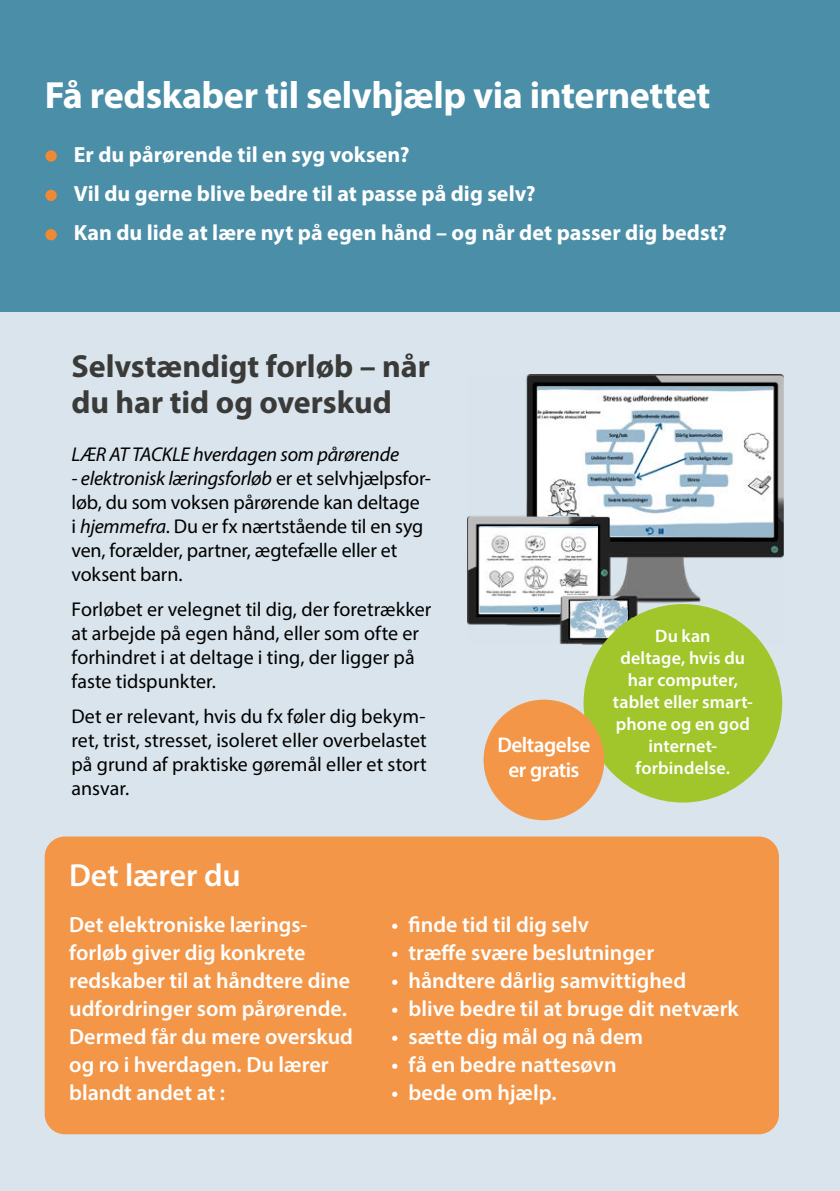
<style>
.page{position:relative;width:840px;height:1191px;background:#fff}
.page>*{position:absolute;margin:0;border:0;box-sizing:border-box;transform-origin:0 0}
.t1{font:700 38px "Myriad Pro";letter-spacing:-.015em;color:#fff}
.t2{font:700 32px/36px "Myriad Pro";letter-spacing:-.005em;color:#3a3a39}
.t3{font:600 32px "Myriad Pro";letter-spacing:-.005em;color:#fff}
.t4{font:600 22px/28px "Myriad Pro";color:#fff}
.t5{font:700 22px/39.4px "Myriad Pro";color:#fff}
.t6{font:600 21.2px/24.4px "Myriad Pro";letter-spacing:-.025em;color:#fff;text-align:center}
.t7{font:20px/24px "Myriad Pro";color:#000}
.t8{font:italic 20px "Myriad Pro";letter-spacing:-.01em;color:#000}
.t9{font:600 18px/22px "Myriad Pro";letter-spacing:.005em;color:#fff;text-align:center}
.s1{font-style:italic}
</style>
<div class="page">
<div style="left:0;top:0;width:839px;height:1191px;background:#d9e4ec"></div>
<div style="left:0;top:0;width:839px;height:311px;background:#4a8ea8"></div>
<div style="left:45px;top:150px;width:12px;height:12px;background:#f08933;border-radius:50%"></div>
<div style="left:45px;top:190px;width:12px;height:11px;background:#f08933;border-radius:50%"></div>
<div style="left:45px;top:229px;width:12px;height:11px;background:#f08933;border-radius:50%"></div>
<img style="left:467px;top:374px;width:315px;height:270px">
<img style="left:537px;top:386px;width:235px;height:151px">
<img style="left:479px;top:526px;width:118px;height:86px">
<img style="left:570px;top:599px;width:57px;height:38px">
<div style="left:583px;top:604px;width:198px;height:198px;background:#a0c62b;border-radius:50%"></div>
<div style="left:483px;top:699px;width:121px;height:121px;background:#f39648;border-radius:50%"></div>
<div style="left:45px;top:836px;width:733px;height:298px;background:#f39648;border-radius:20px"></div>
<h1 class="t1" style="left:45px;top:70px;width:667px">Få redskaber til selvhjælp via internettet</h1>
<p class="t5" style="left:74px;top:134px;width:654px">Er du pårørende til en syg voksen?<br>Vil du gerne blive bedre til at passe på dig selv?<br>Kan du lide at lære nyt på egen hånd – og når det passer dig bedst?</p>
<h2 class="t2" style="left:71px;top:347px;width:360px">Selvstændigt forløb – når du har tid og overskud</h2>
<p class="t8" style="left:71px;top:441px;width:329px">LÆR AT TACKLE hverdagen som pårørende</p>
<p class="t7" style="left:71px;top:465px;width:361px"><span class="s1">- elektronisk læringsforløb</span> er et selvhjælpsfor&shy;løb, du som voksen pårørende kan deltage<br>i <span class="s1">hjemmefra</span>. Du er fx nærtstående til en syg ven, forælder, partner, ægtefælle eller et voksent barn.</p>
<p class="t7" style="left:71px;top:597px;width:361px">Forløbet er velegnet til dig, der foretrækker at arbejde på egen hånd, eller som ofte er forhindret i at deltage i ting, der ligger på faste tidspunkter.</p>
<p class="t7" style="left:71px;top:704px;width:357px;text-align:justify">Det er relevant, hvis du fx føler dig bekym&shy;ret, trist, stresset, isoleret eller overbelastet på grund af praktiske gøremål eller et stort ansvar.</p>
<p class="t6" style="left:497px;top:732px;width:95px">Deltagelse er gratis</p>
<p class="t9" style="left:612px;top:624px;width:141px">Du kan<br>deltage, hvis du har computer, tablet eller smart&shy;phone og en god internet&shy;forbindelse.</p>
<h2 class="t3" style="left:69px;top:855px;width:173px">Det lærer du</h2>
<p class="t4" style="left:69px;top:910px;width:285px">Det elektroniske lærings&shy;forløb giver dig konkrete redskaber til at håndtere dine udfordringer som pårørende.<br>Dermed får du mere overskud og ro i hverdagen. Du lærer blandt andet at :</p>
<p class="t4" style="left:391px;top:910px;width:199px">• finde tid til dig selv</p>
<p class="t4" style="left:391px;top:938px;width:264px">• træffe svære beslutninger</p>
<p class="t4" style="left:391px;top:966px;width:296px">• håndtere dårlig samvittighed</p>
<p class="t4" style="left:391px;top:994px;width:348px">• blive bedre til at bruge dit netværk</p>
<p class="t4" style="left:391px;top:1022px;width:253px">• sætte dig mål og nå dem</p>
<p class="t4" style="left:391px;top:1050px;width:226px">• få en bedre nattesøvn</p>
<p class="t4" style="left:391px;top:1078px;width:166px">• bede om hjælp.</p>
</div>
